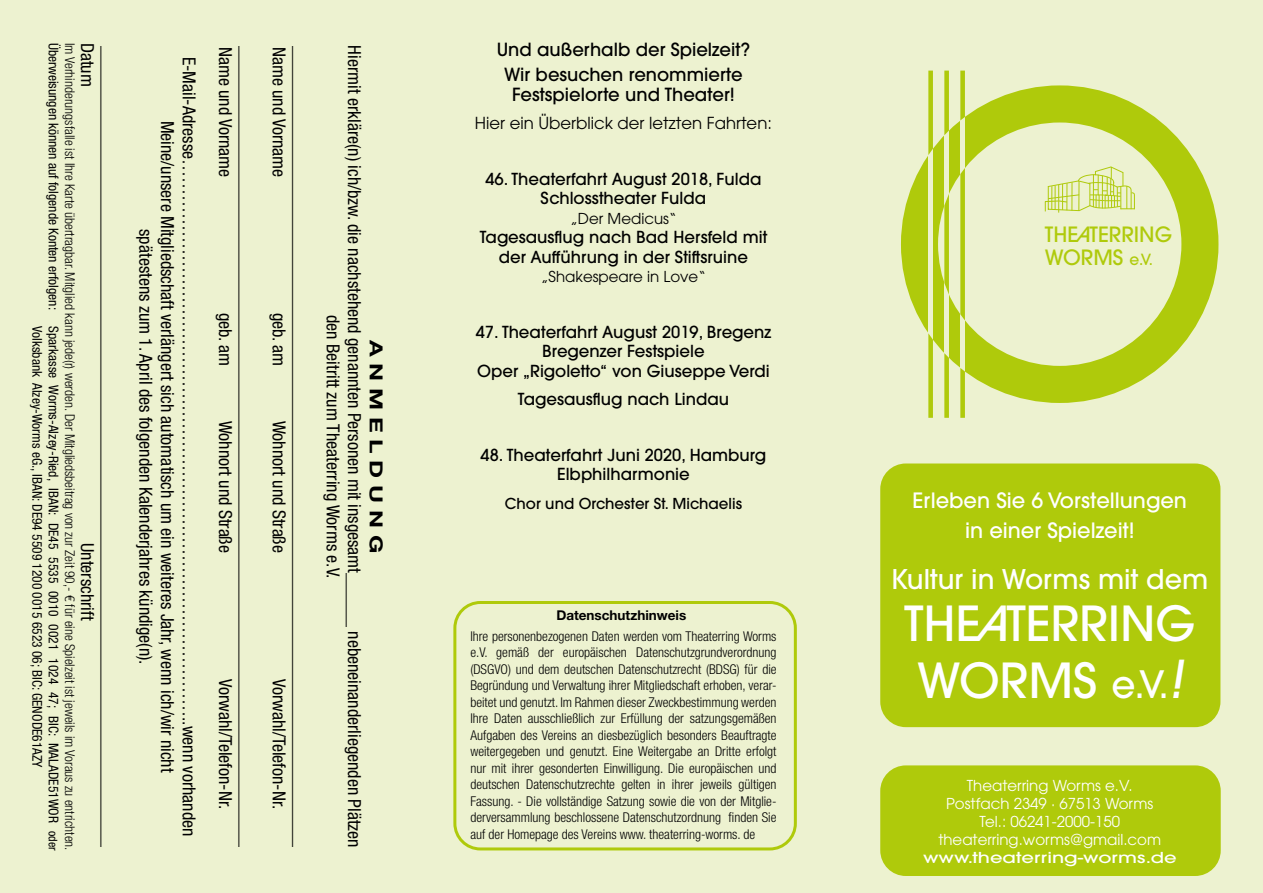
<style>
.page{position:relative;width:1263px;height:893px;background:#edf2d0}
.page>*{position:absolute;margin:0;border:0;box-sizing:border-box;transform-origin:0 0}
.t1{font:500 48px/57px "ITC Avant Garde Std";color:#fff}
.t2{font:500 27px "ITC Avant Garde Std";color:#fff}
.t3{font:500 21px/30px "ITC Avant Garde Std";color:#fff;text-align:center}
.t4{font:500 21px/22.5px "ITC Avant Garde Std";color:#afca0b}
.t5{font:condensed 18px/21.6px "Helvetica Neue LT Std";color:#000}
.t6{font:500 18px/25.5px "ITC Avant Garde Std";color:#000;text-align:center}
.t7{font:700 18px "Helvetica Neue LT Std";color:#000;scale:1.35 1}
.t8{font:500 16.5px/19.5px "ITC Avant Garde Std";color:#000;text-align:center}
.t9{font:16.5px "Avant Garde LT";color:#000}
.t10{font:15px/18px "Avant Garde LT";color:#fff;text-align:center}
.t11{font:15px "Avant Garde LT";color:#000}
.t12{font:500 15px "ITC Avant Garde Std";color:#000}
.t13{font:500 15px "ITC Avant Garde Std";color:#fff;scale:1.3 1}
.t14{font:300 condensed 13.5px/16.5px "Helvetica Neue LT Std";color:#000;text-align:justify}
.t15{font:condensed 13.5px "Helvetica Neue LT Std";color:#000}
.t16{font:700 13.5px "Helvetica Neue LT Std";color:#000}
.s1{font-weight:400}
.s2{font-weight:400;font-size:12px}
.s3{font-style:italic}
.s4{font-size:15.3px}
.s5{font-size:37.5px}
.s6{font-style:italic;font-size:51.9px}
</style>
<div class="page">
<div style="left:880px;top:463px;width:340px;height:264px;background:#afca0b;border-radius:26px"></div>
<div style="left:880px;top:765px;width:341px;height:111px;background:#afca0b;border-radius:26px"></div>
<div style="left:901px;top:85px;width:317px;height:318px;border:37px solid #afca0b;border-radius:50%"></div>
<svg style="left:1044px;top:166px;width:91px;height:47px"></svg>
<div style="left:944px;top:71px;width:5px;height:347px;background:#edf2d0"></div>
<div style="left:960px;top:71px;width:5px;height:347px;background:#edf2d0"></div>
<svg style="left:944px;top:71px;width:5px;height:64px"></svg>
<svg style="left:960px;top:71px;width:5px;height:49px"></svg>
<div style="left:928px;top:71px;width:5px;height:347px;background:#edf2d0"></div>
<svg style="left:944px;top:194px;width:5px;height:101px"></svg>
<svg style="left:960px;top:168px;width:5px;height:152px"></svg>
<svg style="left:928px;top:333px;width:5px;height:85px"></svg>
<svg style="left:944px;top:353px;width:5px;height:65px"></svg>
<svg style="left:960px;top:368px;width:5px;height:50px"></svg>
<svg style="left:928px;top:71px;width:5px;height:84px"></svg>
<div style="left:453px;top:601px;width:344px;height:249px;border:3px solid #afca0b;border-radius:26px"></div>
<p class="t15" style="left:61px;top:43px;width:269px;rotate:90deg">Überweisungen können auf folgende Konten erfolgen:</p>
<p class="t14" style="left:78px;top:326px;width:526px;text-indent:-284px;rotate:90deg">Im Verhinderungsfalle ist Ihre Karte übertragbar. Mitglied kann jede(r) werden. Der Mitgliedsbeitrag von zur Zeit 90,- € für eine Spielzeit ist jeweils im Voraus zu entrichten.<br><span class="s1">Sparkasse Worms-Alzey-Ried, IBAN: DE45 5535 0010 0021 1024 47; BIC: MALADE51WOR</span> <span class="s2">oder </span><span class="s1">Volksbank Alzey-Worms eG., IBAN: DE94 5509 1200 0015 6523 06; BIC: GENODE61AZY</span></p>
<h3 class="t5" style="left:99px;top:43px;width:46px;rotate:90deg">Datum</h3>
<h3 class="t5" style="left:120px;top:543px;width:306px;text-indent:-497px;rotate:90deg">_________________________________________________________________________________________<br>Unterschrift</h3>
<h3 class="t5" style="left:178px;top:121px;width:653px;text-align:center;rotate:90deg">Meine/unsere Mitgliedschaft verlängert sich automatisch um ein weiteres Jahr, wenn ich/wir nicht spätestens zum 1. April des folgenden Kalenderjahres kündige(n).</h3>
<h3 class="t5" style="left:258px;top:313px;width:536px;text-indent:-267px;rotate:90deg">_________________________________________________________________________________________ geb. am</h3>
<h3 class="t5" style="left:237px;top:47px;width:132px;rotate:90deg">Name und Vorname</h3>
<h3 class="t5" style="left:244px;top:57px;width:781px;line-height:36.6px;text-indent:622px;rotate:90deg">Vorwahl/Telefon-Nr.<br>E-Mail-Adresse…………………………………………………………………………………..wenn vorhanden</h3>
<h3 class="t5" style="left:237px;top:421px;width:134px;rotate:90deg">Wohnort und Straße</h3>
<h3 class="t5" style="left:312px;top:313px;width:536px;text-indent:-267px;rotate:90deg">_________________________________________________________________________________________ geb. am</h3>
<h3 class="t5" style="left:290px;top:47px;width:132px;rotate:90deg">Name und Vorname</h3>
<h3 class="t5" style="left:290px;top:421px;width:134px;rotate:90deg">Wohnort und Straße</h3>
<h3 class="t5" style="left:290px;top:679px;width:132px;rotate:90deg">Vorwahl/Telefon-Nr.</h3>
<h3 class="t5" style="left:366px;top:45px;width:804px;text-align:center;rotate:90deg">Hiermit erkläre(n) ich/bzw. die nachstehend genannten Personen mit insgesamt______ nebeneinanderliegenden Plätzen den Beitritt zum Theaterring Worms e.V.</h3>
<h3 class="t7" style="left:387px;top:340px;width:160px;rotate:90deg">A N M E L D U N G</h3>
<h3 class="t6" style="left:497px;top:36px;width:255px">Und außerhalb der Spielzeit?<br>Wir besuchen renommierte</h3>
<h3 class="t6" style="left:512px;top:81px;width:224px">Festspielorte und Theater!</h3>
<p class="t9" style="left:475px;top:114px;width:299px">Hier ein Überblick der letzten Fahrten:</p>
<p class="t8" style="left:485px;top:169px;width:278px">46. Theaterfahrt August 2018, Fulda<br>Schlosstheater Fulda</p>
<p class="t11" style="left:570px;top:210px;width:108px">„Der Medicus“</p>
<p class="t8" style="left:480px;top:227px;width:289px">Tagesausflug nach Bad Hersfeld mit der Aufführung in der Stiftsruine</p>
<p class="t11" style="left:541px;top:268px;width:166px">„Shakespeare in Love“</p>
<p class="t8" style="left:476px;top:322px;width:297px">47. Theaterfahrt August 2019, Bregenz<br>Bregenzer Festspiele<br>Oper „Rigoletto“ von Giuseppe Verdi</p>
<p class="t8" style="left:518px;top:389px;width:213px">Tagesausflug nach Lindau</p>
<p class="t8" style="left:481px;top:445px;width:287px">48. Theaterfahrt Juni 2020, Hamburg<br>Elbphilharmonie</p>
<p class="t12" style="left:505px;top:494px;width:239px">Chor und Orchester St. Michaelis</p>
<p class="t16" style="left:556px;top:606px;width:131px">Datenschutzhinweis</p>
<p class="t14" style="left:470px;top:627px;width:308px">Ihre personenbezogenen Daten werden vom Theaterring Worms e.V. gemäß der europäischen Datenschutzgrundverordnung (DSGVO) und dem deutschen Datenschutzrecht (BDSG) für die Begründung und Verwaltung ihrer Mitgliedschaft erhoben, verar&shy;beitet und genutzt. Im Rahmen dieser Zweckbestimmung werden Ihre Daten ausschließlich zur Erfüllung der satzungsgemäßen Aufgaben des Vereins an diesbezüglich besonders Beauftragte weitergegeben und genutzt. Eine Weitergabe an Dritte erfolgt nur mit ihrer gesonderten Einwilligung. Die europäischen und deutschen Datenschutzrechte gelten in ihrer jeweils gültigen Fassung. - Die vollständige Satzung sowie die von der Mitglie&shy;derversammlung beschlossene Datenschutzordnung finden Sie auf der Homepage des Vereins www. theaterring-worms. de</p>
<h3 class="t4" style="left:1045px;top:223px;width:129px">THE<span class="s3">A</span>TERRING<br>WORMS <span class="s4">e.V.</span></h3>
<h3 class="t3" style="left:913px;top:485px;width:276px">Erleben Sie 6 Vorstellungen in einer Spielzeit!</h3>
<h2 class="t2" style="left:891px;top:562px;width:319px">Kultur in Worms mit dem</h2>
<h1 class="t1" style="left:904px;top:595px;width:293px">THE<span class="s3">A</span>TERRING<br>WORMS <span class="s5">e.V.</span><span class="s6">!</span></h1>
<p class="t10" style="left:938px;top:776px;width:224px">Theaterring Worms e.V.<br>Postfach 2349 · 67513 Worms<br>Tel.: 06241-2000-150 theaterring.worms@gmail.com</p>
<p class="t13" style="left:923px;top:847px;width:197px">www.theaterring-worms.de</p>
</div>
